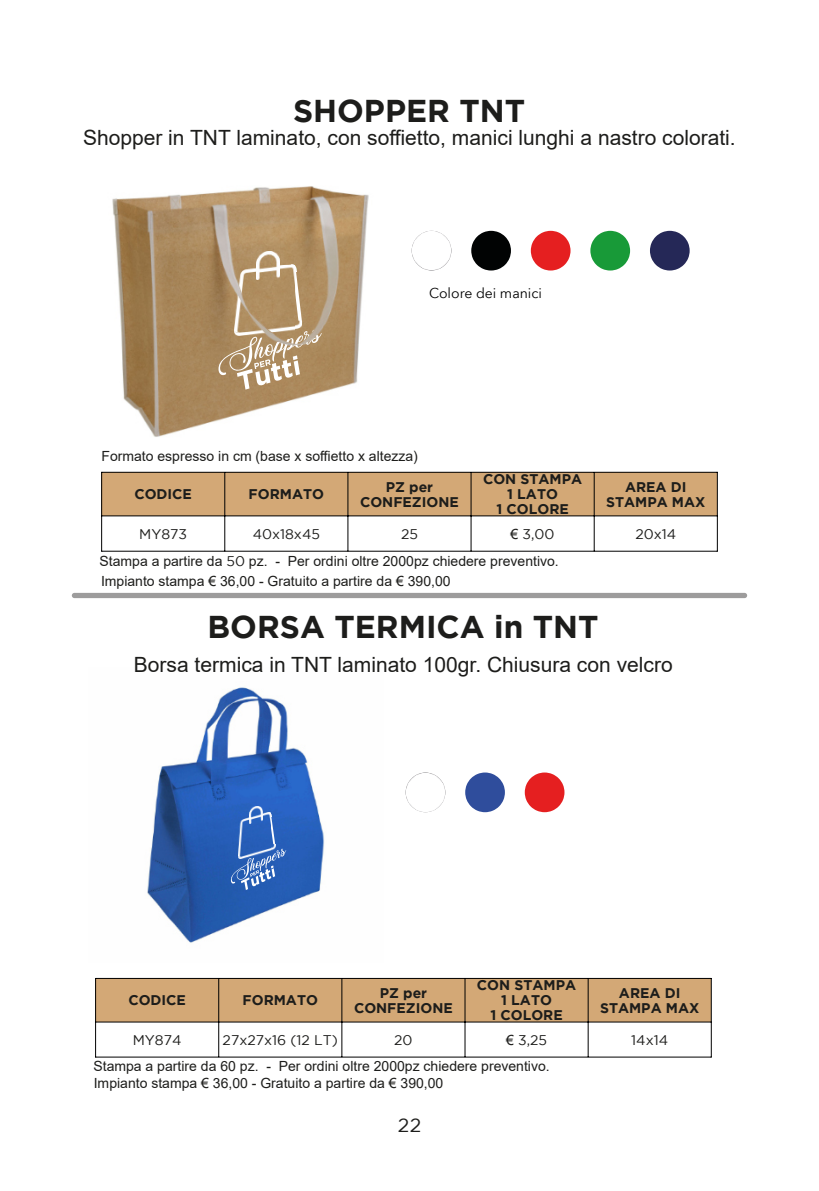
<style>
.page{position:relative;width:819px;height:1191px;background:#fff}
.page>*{position:absolute;margin:0;border:0;box-sizing:border-box;transform-origin:0 0}
.t1{font:700 31.5px "Gotham";color:#1d1d1b}
.t2{font:21px "Arial";color:#1d1d1b}
.t3{font:19.25px "Gotham";color:#1d1d1b}
.t4{font:14px "Arial";color:#1d1d1b}
.t5{font:700 14px/14.9px "Gotham";color:#1d1d1b;text-align:center}
.t6{font:14px "Gotham";color:#1d1d1b}
.t7{font:14px "Avenir Next";color:#010100}
.s1{font-family:"Arial"}
.s2{font-family:"Gotham"}
</style>
<div class="page">
<img style="left:147px;top:687px;width:178px;height:256px">
<div style="left:72px;top:593px;width:675px;height:5px;background:#9d9c9c;border-radius:3px"></div>
<img style="left:101px;top:186px;width:329px;height:286px">
<div style="left:102px;top:472px;width:615px;height:44px;background:#d3a876"></div>
<hr style="left:101px;top:472px;width:1px;height:79px;background:#000">
<hr style="left:716px;top:472px;width:1px;height:79px;background:#000">
<hr style="left:224px;top:472px;width:1px;height:79px;background:#000">
<hr style="left:347px;top:472px;width:1px;height:79px;background:#000">
<hr style="left:470px;top:472px;width:1px;height:79px;background:#000">
<hr style="left:593px;top:472px;width:1px;height:79px;background:#000">
<hr style="left:102px;top:472px;width:615px;height:1px;background:#000">
<hr style="left:102px;top:515px;width:615px;height:1px;background:#000">
<hr style="left:102px;top:551px;width:615px;height:1px;background:#000">
<img style="left:411px;top:231px;width:40px;height:39px">
<img style="left:471px;top:231px;width:40px;height:39px">
<img style="left:531px;top:231px;width:39px;height:39px">
<img style="left:590px;top:231px;width:40px;height:39px">
<img style="left:650px;top:231px;width:39px;height:39px">
<div style="left:96px;top:978px;width:615px;height:44px;background:#d3a876"></div>
<hr style="left:95px;top:978px;width:1px;height:79px;background:#000">
<hr style="left:710px;top:978px;width:1px;height:79px;background:#000">
<hr style="left:218px;top:978px;width:1px;height:79px;background:#000">
<hr style="left:341px;top:978px;width:1px;height:79px;background:#000">
<hr style="left:464px;top:978px;width:1px;height:79px;background:#000">
<hr style="left:587px;top:978px;width:1px;height:79px;background:#000">
<hr style="left:96px;top:978px;width:615px;height:1px;background:#000">
<hr style="left:96px;top:1021px;width:615px;height:1px;background:#000">
<hr style="left:96px;top:1056px;width:615px;height:1px;background:#000">
<img style="left:405px;top:772px;width:40px;height:40px">
<img style="left:465px;top:772px;width:40px;height:40px">
<img style="left:524px;top:772px;width:40px;height:40px">
<svg style="left:218px;top:250px;width:104px;height:139px;background:#b89d78"></svg>
<svg style="left:231px;top:805px;width:55px;height:85px;background:#4675c2"></svg>
<p class="t1" style="left:293px;top:92px;width:233px">SHOPPER TNT</p>
<p class="t2" style="left:83px;top:123px;width:654px">Shopper in TNT laminato, con soffietto, manici lunghi a nastro colorati.</p>
<p class="t7" style="left:429px;top:281px;width:114px">Colore dei manici</p>
<p class="t4" style="left:101px;top:446px;width:318px">Formato espresso in cm (base x soffietto x altezza)</p>
<p class="t5" style="left:134px;top:486px;width:59px">CODICE</p>
<p class="t5" style="left:248px;top:486px;width:77px">FORMATO</p>
<p class="t5" style="left:360px;top:479px;width:100px">PZ per<br>CONFEZIONE</p>
<p class="t5" style="left:483px;top:471px;width:101px">CON STAMPA<br>1 LATO<br>1 COLORE</p>
<p class="t5" style="left:606px;top:479px;width:101px">AREA DI<br>STAMPA MAX</p>
<p class="t6" style="left:139px;top:526px;width:49px">MY873</p>
<p class="t6" style="left:253px;top:526px;width:69px">40x18x45</p>
<p class="t6" style="left:401px;top:526px;width:18px">25</p>
<p class="t6" style="left:510px;top:526px;width:46px"><span class="s1">€</span> 3,00</p>
<p class="t6" style="left:635px;top:526px;width:42px">20x14</p>
<p class="t4" style="left:99px;top:551px;width:461px">Stampa a partire da <span class="s2">50</span> pz. - Per ordini oltre 2000pz chiedere preventivo.</p>
<p class="t4" style="left:101px;top:571px;width:351px">Impianto stampa € 36,00 - Gratuito a partire da € 390,00</p>
<p class="t1" style="left:207px;top:609px;width:392px">BORSA TERMICA in TNT</p>
<p class="t2" style="left:134px;top:650px;width:540px">Borsa termica in TNT laminato 100gr. Chiusura con velcro</p>
<p class="t5" style="left:128px;top:992px;width:59px">CODICE</p>
<p class="t5" style="left:242px;top:992px;width:77px">FORMATO</p>
<p class="t5" style="left:354px;top:985px;width:100px">PZ per<br>CONFEZIONE</p>
<p class="t5" style="left:477px;top:977px;width:101px">CON STAMPA<br>1 LATO<br>1 COLORE</p>
<p class="t5" style="left:600px;top:985px;width:101px">AREA DI<br>STAMPA MAX</p>
<p class="t6" style="left:133px;top:1032px;width:50px">MY874</p>
<p class="t6" style="left:223px;top:1032px;width:117px">27x27x16 (12 LT)</p>
<p class="t6" style="left:394px;top:1032px;width:20px">20</p>
<p class="t6" style="left:506px;top:1032px;width:42px"><span class="s1">€</span> 3,25</p>
<p class="t6" style="left:631px;top:1032px;width:38px">14x14</p>
<p class="t4" style="left:94px;top:1073px;width:351px">Impianto stampa € 36,00 - Gratuito a partire da € 390,00</p>
<p class="t4" style="left:93px;top:1056px;width:458px">Stampa a partire da 60 pz. - Per ordini oltre 2000pz chiedere preventivo.</p>
<p class="t3" style="left:397px;top:1114px;width:25px">22</p>
</div>
